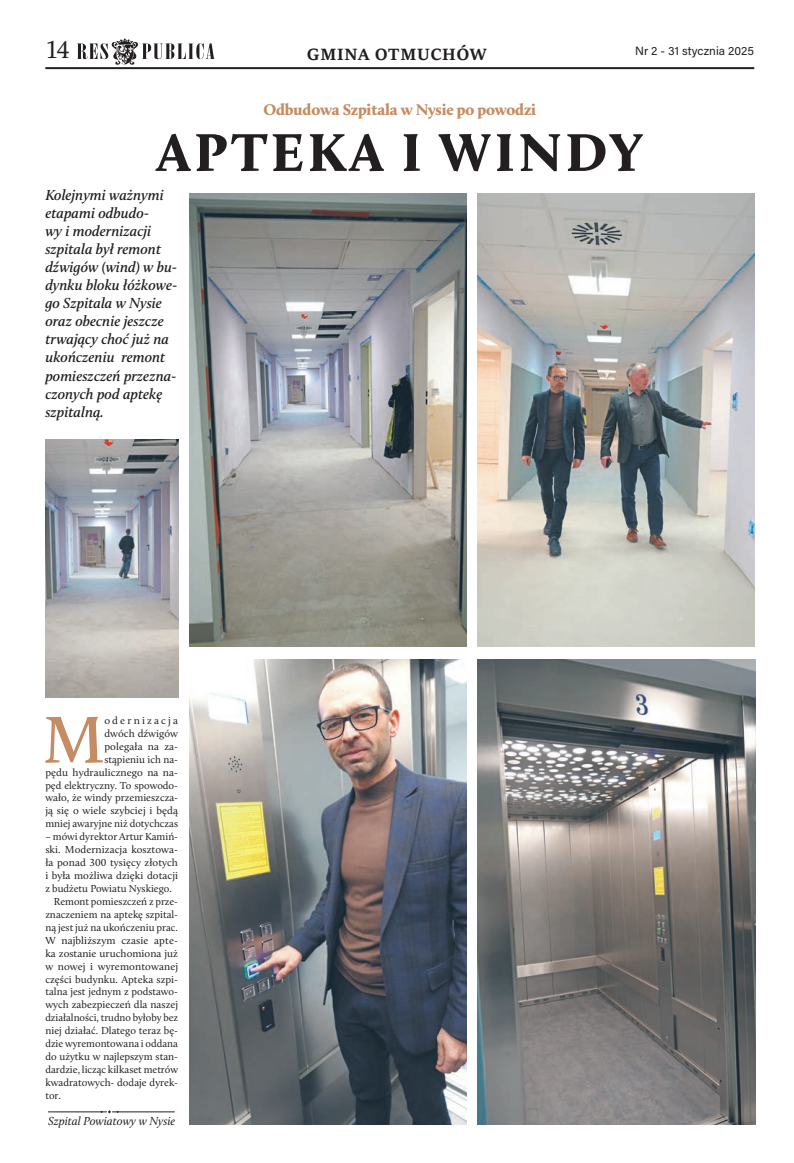
<style>
.page{position:relative;width:794px;height:1163px;background:#fff}
.page>*{position:absolute;margin:0;border:0;box-sizing:border-box;transform-origin:0 0}
.Tekst_podstawowy_inicjal{font:600 68.3px "Calluna";color:#c58b62}
.tytul_glowny{font:900 55px "Calluna";letter-spacing:.065em;color:#231f20}
.t1{font:25px "Calluna";color:#231f20}
.t2{font:18px "Sitka Text";letter-spacing:.045em;color:#231f20}
.podtytul_duzy{font:900 16px "Calluna";color:#c58b62}
.lid_duzy{font:italic 600 15px/18px "Calluna";color:#231f20}
.podpis_autora{font:italic 12px "Calluna";color:#231f20}
.t3{font:12px "Acumin Variable Concept";color:#231f20}
.tekst_podstawowy{font:10.5px/12.9px "Calluna";color:#231f20;text-align:justify}
.Tekst_podstawowy_inicjal-2{font:10.5px/12.9px "Calluna";color:#231f20;text-align:right}
</style>
<div class="page">
<svg style="left:77px;top:38px;width:138px;height:27px"></svg>
<hr style="left:45px;top:67px;width:709px;height:2px;background:#231f20">
<hr style="left:48px;top:1111px;width:58px;height:1px;background:#231f20">
<hr style="left:112px;top:1111px;width:62px;height:1px;background:#231f20">
<svg style="left:100px;top:1110px;width:19px;height:3px"></svg>
<img style="left:189px;top:193px;width:277px;height:453px">
<img style="left:189px;top:659px;width:277px;height:465px">
<img style="left:477px;top:193px;width:277px;height:453px">
<img style="left:478px;top:659px;width:277px;height:465px">
<img style="left:45px;top:439px;width:133px;height:258px">
<h3 class="t1" style="left:45px;top:35px;width:26px">14</h3>
<p class="t2" style="left:307px;top:41px;width:181px">GMINA OTMUCHÓW</p>
<p class="t3" style="left:635px;top:43px;width:120px">Nr 2 - 31 stycznia 2025</p>
<p class="podtytul_duzy" style="left:263px;top:99px;width:274px">Odbudowa Szpitala w Nysie po powodzi</p>
<p class="tytul_glowny" style="left:157px;top:118px;width:487px">APTEKA I WINDY</p>
<p class="lid_duzy" style="left:45px;top:186px;width:134px">Kolejnymi ważnymi etapami odbudo-<br>wy i modernizacji szpitala był remont dźwigów (wind) w bu&shy;dynku bloku łóżkowe&shy;go Szpitala w Nysie oraz obecnie jeszcze trwający choć już na ukończeniu remont pomieszczeń przezna&shy;czonych pod aptekę szpitalną.</p>
<p class="Tekst_podstawowy_inicjal-2" style="left:45px;top:713px;width:134px">odernizacja<br>dwóch dźwigów<br>polegała na za-<br>stąpieniu ich na-<br>pędu hydraulicznego na na&shy;pęd elektryczny. To spowodo&shy;wało, że windy przemieszcza&shy;ją się o wiele szybciej i będą mniej awaryjne niż dotychczas</p>
<p class="Tekst_podstawowy_inicjal-2" style="left:45px;top:830px;width:134px;text-align:justify">– mówi dyrektor Artur Kamiń&shy;ski. Modernizacja kosztowa&shy;ła ponad 300 tysięcy złotych i była możliwa dzięki dotacji z budżetu Powiatu Nyskiego.</p>
<p class="tekst_podstawowy" style="left:45px;top:894px;width:134px;text-indent:9px">Remont pomieszczeń z prze&shy;znaczeniem na aptekę szpital&shy;ną jest już na ukończeniu prac.<br>W najbliższym czasie apte&shy;ka zostanie uruchomiona już w nowej i wyremontowanej części budynku. Apteka szpi&shy;talna jest jednym z podstawo&shy;wych zabezpieczeń dla naszej działalności, trudno byłoby bez niej działać. Dlatego teraz bę&shy;dzie wyremontowana i oddana do użytku w najlepszym stan&shy;dardzie, licząc kilkaset metrów kwadratowych- dodaje dyrek&shy;tor.</p>
<p class="podpis_autora" style="left:48px;top:1113px;width:129px">Szpital Powiatowy w Nysie</p>
<p class="Tekst_podstawowy_inicjal" style="left:43px;top:698px;width:63px">M</p>
</div>
